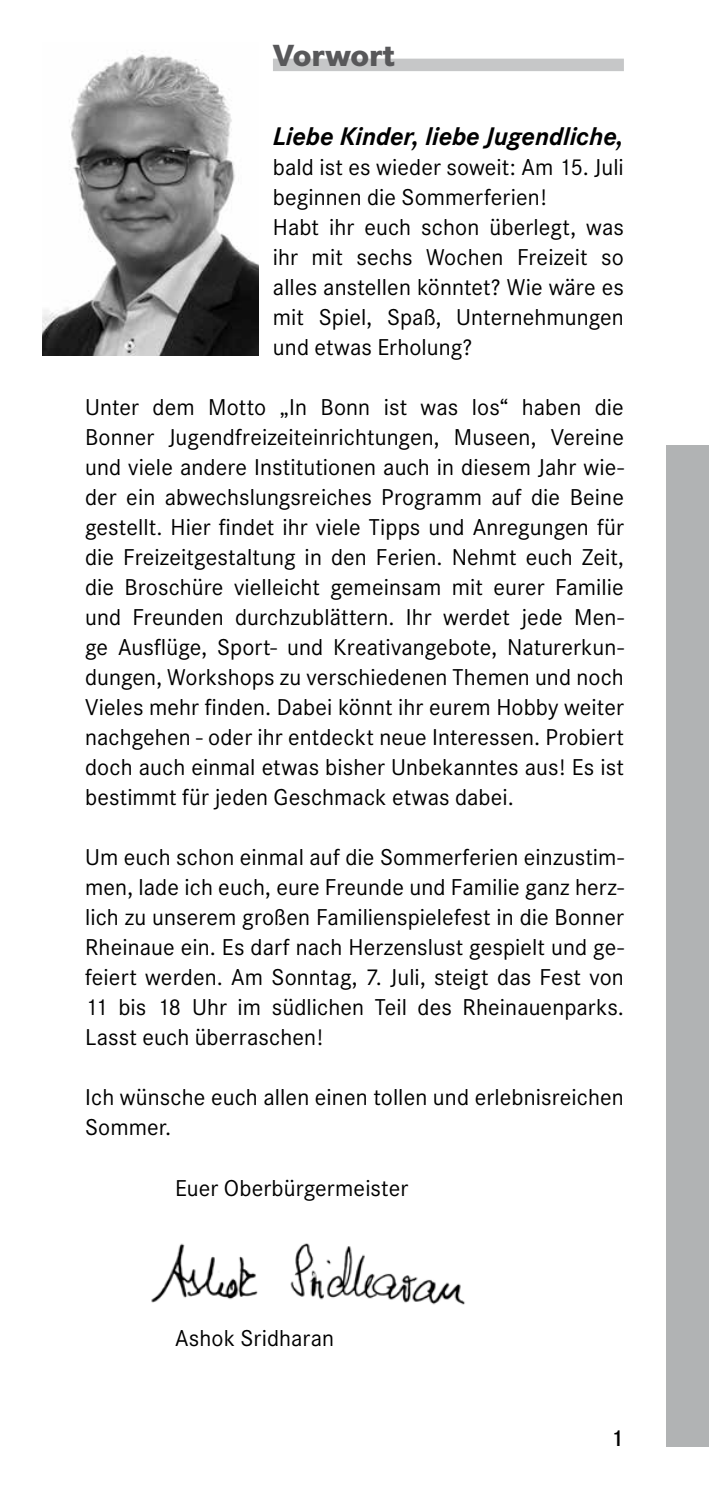
<style>
.page{position:relative;width:709px;height:1489px;background:#fff}
.page>*{position:absolute;margin:0;border:0;box-sizing:border-box;transform-origin:0 0}
.t1{font:800 30px "Corporate SBQ";letter-spacing:-.005em;color:#58585a}
.t2{font:italic 700 25px "Corporate SBQ";letter-spacing:-.005em;color:#000}
.t3{font:22.5px/30px "Corporate SBQ";letter-spacing:.005em;color:#000}
.t4{font:500 22.5px "Corporate SBQ";color:#000}
</style>
<div class="page">
<div style="left:666px;top:445px;width:43px;height:1001px;background:#b1b3b4"></div>
<img style="left:151px;top:1243px;width:314px;height:62px">
<div style="left:273px;top:59px;width:351px;height:12px;background:#c6c7c8"></div>
<img style="left:43px;top:51px;width:216px;height:304px">
<h1 class="t1" style="left:273px;top:36px;width:123px">Vorwort</h1>
<p class="t2" style="left:273px;top:121px;width:352px">Liebe Kinder, liebe Jugendliche,</p>
<p class="t3" style="left:273px;top:152px;width:352px">bald ist es wieder soweit: Am 15. Juli beginnen die Sommerferien!<br>Habt ihr euch schon überlegt, was ihr mit sechs Wochen Freizeit so alles anstellen könntet? Wie wäre es mit Spiel, Spaß, Unternehmungen und etwas Erholung?</p>
<p class="t3" style="left:85px;top:392px;width:540px;text-align:justify">Unter dem Motto „In Bonn ist was los“ haben die Bonner Jugendfreizeiteinrichtungen, Museen, Vereine und viele andere Institutionen auch in diesem Jahr wie&shy;der ein abwechslungsreiches Programm auf die Beine gestellt. Hier findet ihr viele Tipps und Anregungen für die Freizeitgestaltung in den Ferien. Nehmt euch Zeit, die Broschüre vielleicht gemeinsam mit eurer Familie und Freunden durchzublättern. Ihr werdet jede Men&shy;ge Ausflüge, Sport- und Kreativangebote, Naturerkun&shy;dungen, Workshops zu verschiedenen Themen und noch Vieles mehr finden. Dabei könnt ihr eurem Hobby weiter nachgehen - oder ihr entdeckt neue Interessen. Probiert doch auch einmal etwas bisher Unbekanntes aus! Es ist bestimmt für jeden Geschmack etwas dabei.</p>
<p class="t3" style="left:85px;top:842px;width:540px;text-align:justify">Um euch schon einmal auf die Sommerferien einzustim&shy;men, lade ich euch, eure Freunde und Familie ganz herz&shy;lich zu unserem großen Familienspielefest in die Bonner Rheinaue ein. Es darf nach Herzenslust gespielt und ge&shy;feiert werden. Am Sonntag, 7. Juli, steigt das Fest von 11 bis 18 Uhr im südlichen Teil des Rheinauenparks.<br>Lasst euch überraschen!</p>
<p class="t3" style="left:85px;top:1082px;width:540px">Ich wünsche euch allen einen tollen und erlebnisreichen<br>Sommer.</p>
<p class="t3" style="left:175px;top:1172px;width:235px">Euer Oberbürgermeister</p>
<p class="t3" style="left:175px;top:1322px;width:161px">Ashok Sridharan</p>
<p class="t4" style="left:610px;top:1424px;width:15px">1</p>
</div>
